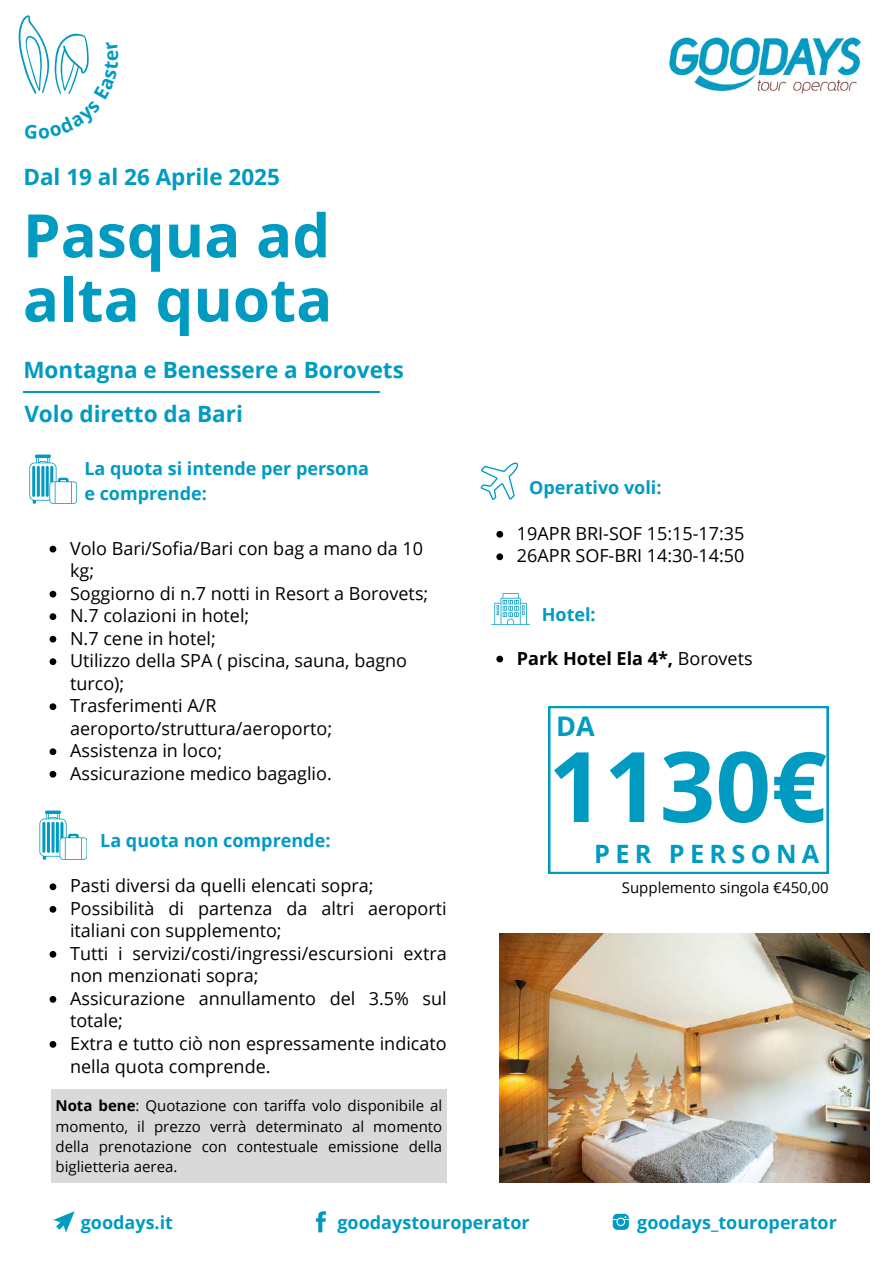
<style>
.page{position:relative;width:894px;height:1264px;background:#fff}
.page>*{position:absolute;margin:0;border:0;box-sizing:border-box;transform-origin:0 0}
.t1{font:700 97.5px "Open Sans";color:#019bc2}
.t2{font:700 60px/64.2px "Open Sans";color:#019bc2}
.t3{font:700 27px "Open Sans";color:#019bc2}
.t4{font:700 25.2px "Open Sans";letter-spacing:.21em;color:#019bc2}
.t5{font:700 22.5px "Open Sans";color:#019bc2}
.t6{font:18px/22.5px "Open Sans";color:#000}
.t7{font:700 18px/24.8px "Open Sans";color:#019bc2}
.t8{font:700 18px "Open Sans";color:#000}
.t9{font:15px/20.2px "Open Sans";color:#000;text-align:justify}
.s1{font-weight:400}
.s2{font-weight:700}
</style>
<div class="page">
<svg style="left:53px;top:1211px;width:22px;height:21px"></svg>
<svg style="left:316px;top:1211px;width:10px;height:21px"></svg>
<svg style="left:612px;top:1213px;width:16px;height:16px"></svg>
<img style="left:669px;top:37px;width:192px;height:57px">
<svg style="left:50px;top:545px;width:6px;height:7px"></svg>
<svg style="left:50px;top:590px;width:6px;height:7px"></svg>
<svg style="left:50px;top:613px;width:6px;height:7px"></svg>
<svg style="left:50px;top:635px;width:6px;height:7px"></svg>
<svg style="left:50px;top:658px;width:6px;height:7px"></svg>
<svg style="left:50px;top:703px;width:6px;height:7px"></svg>
<svg style="left:50px;top:748px;width:6px;height:7px"></svg>
<svg style="left:50px;top:770px;width:6px;height:7px"></svg>
<svg style="left:50px;top:883px;width:6px;height:7px"></svg>
<svg style="left:50px;top:906px;width:6px;height:6px"></svg>
<svg style="left:50px;top:951px;width:6px;height:6px"></svg>
<svg style="left:50px;top:996px;width:6px;height:6px"></svg>
<svg style="left:50px;top:1041px;width:6px;height:6px"></svg>
<svg style="left:29px;top:454px;width:48px;height:50px"></svg>
<hr style="left:41px;top:466px;width:3px;height:31px;background:#019bc2">
<hr style="left:37px;top:466px;width:3px;height:31px;background:#019bc2">
<hr style="left:32px;top:466px;width:3px;height:31px;background:#019bc2">
<hr style="left:46px;top:466px;width:3px;height:31px;background:#019bc2">
<svg style="left:39px;top:810px;width:48px;height:49px"></svg>
<svg style="left:51px;top:821px;width:4px;height:31px"></svg>
<hr style="left:47px;top:821px;width:3px;height:31px;background:#019bc2">
<hr style="left:42px;top:821px;width:3px;height:31px;background:#019bc2">
<hr style="left:56px;top:821px;width:3px;height:31px;background:#019bc2">
<svg style="left:494px;top:593px;width:33px;height:31px"></svg>
<hr style="left:23px;top:391px;width:357px;height:2px;background:#019bc2">
<svg style="left:480px;top:462px;width:38px;height:38px"></svg>
<svg style="left:548px;top:706px;width:280px;height:167px"></svg>
<img style="left:499px;top:933px;width:370px;height:248px">
<div style="left:51px;top:1088px;width:395px;height:94px;background:#d9d9d9"></div>
<svg style="left:496px;top:655px;width:7px;height:7px"></svg>
<svg style="left:496px;top:531px;width:7px;height:6px"></svg>
<svg style="left:496px;top:553px;width:7px;height:7px"></svg>
<svg style="left:18px;top:15px;width:71px;height:79px"></svg>
<p class="t5" style="left:23px;top:161px;width:258px">Dal 19 al 26 Aprile 2025</p>
<h2 class="t2" style="left:23px;top:202px;width:311px">Pasqua ad alta quota</h2>
<p class="t5" style="left:23px;top:354px;width:382px">Montagna e Benessere a Borovets</p>
<p class="t5" style="left:24px;top:398px;width:220px">Volo diretto da Bari</p>
<p class="t7" style="left:84px;top:456px;width:286px">La quota si intende per persona e comprende:</p>
<p class="t6" style="left:70px;top:536px;width:360px">Volo Bari/Sofia/Bari con bag a mano da 10 kg;<br>Soggiorno di n.7 notti in Resort a Borovets;<br>N.7 colazioni in hotel;<br>N.7 cene in hotel;<br>Utilizzo della SPA ( piscina, sauna, bagno turco);<br>Trasferimenti A/R aeroporto/struttura/aeroporto;<br>Assistenza in loco;<br>Assicurazione medico bagaglio.</p>
<p class="t7" style="left:529px;top:474px;width:134px">Operativo voli:</p>
<p class="t6" style="left:516px;top:521px;width:229px">19APR BRI-SOF 15:15-17:35<br>26APR SOF-BRI 14:30-14:50</p>
<p class="t7" style="left:541px;top:602px;width:55px">Hotel:</p>
<p class="t8" style="left:516px;top:645px;width:237px">Park Hotel Ela 4*, <span class="s1">Borovets</span></p>
<h3 class="t3" style="left:556px;top:707px;width:40px">DA</h3>
<h1 class="t1" style="left:548px;top:718px;width:280px">1130€</h1>
<p class="t7" style="left:100px;top:828px;width:232px">La quota non comprende:</p>
<p class="t6" style="left:70px;top:874px;width:378px">Pasti diversi da quelli elencati sopra; Possibilità di partenza da altri aeroporti italiani con supplemento;<br>Tutti i servizi/costi/ingressi/escursioni extra non menzionati sopra;<br>Assicurazione annullamento del 3.5% sul totale;<br>Extra e tutto ciò non espressamente indicato nella quota comprende.</p>
<p class="t9" style="left:55px;top:1095px;width:388px"><span class="s2">Nota bene</span>: Quotazione con tariffa volo disponibile al momento, il prezzo verrà determinato al momento della prenotazione con contestuale emissione della biglietteria aerea.</p>
<p class="t7" style="left:81px;top:1209px;width:94px">goodays.it</p>
<p class="t7" style="left:337px;top:1209px;width:194px">goodaystouroperator</p>
<p class="t7" style="left:637px;top:1209px;width:201px">goodays_touroperator</p>
<h3 class="t4" style="left:594px;top:836px;width:226px">PER PERSONA</h3>
<p class="t9" style="left:621px;top:876px;width:208px">Supplemento singola €450,00</p>
</div>
